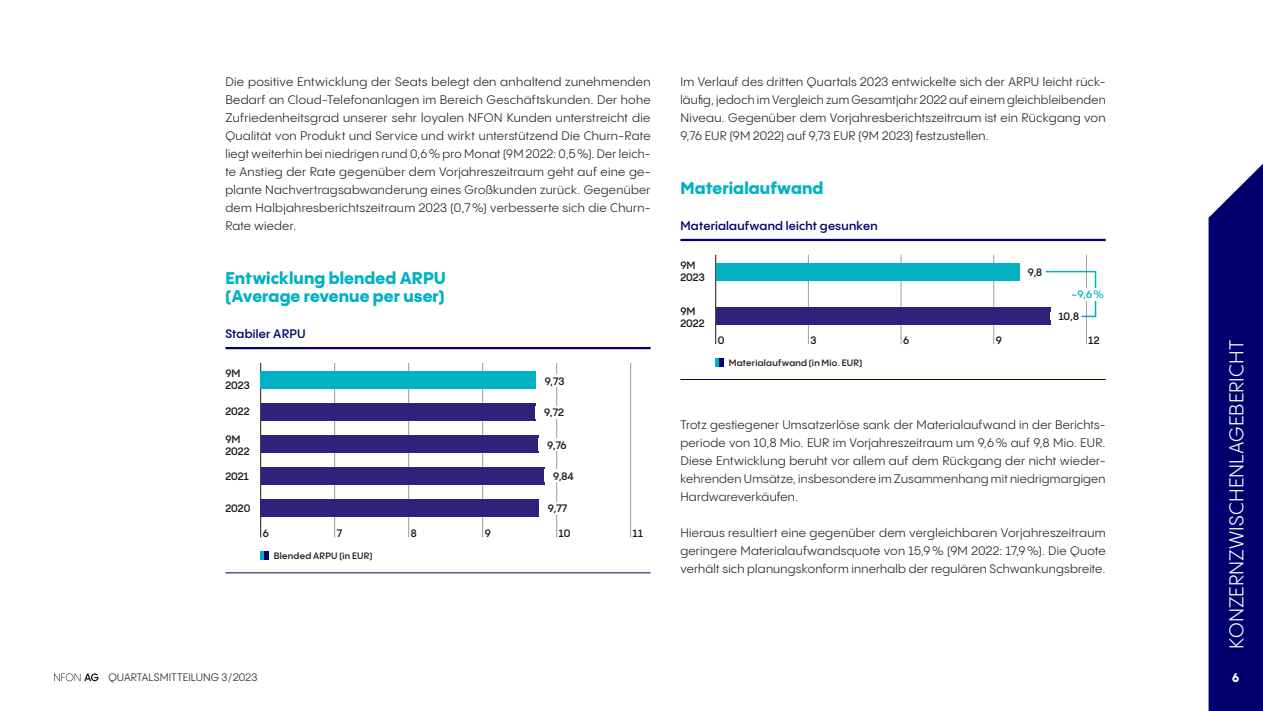
<style>
.page{position:relative;width:1263px;height:711px;background:#fff}
.page>*{position:absolute;margin:0;border:0;box-sizing:border-box;transform-origin:0 0}
.t1{font:19.5px "PP Pangram Sans";color:#fff}
.t2{font:800 16.5px/18px "PP Pangram Sans";letter-spacing:.005em;color:#00b1c2}
.t3{font:12px/18px "PP Pangram Sans";letter-spacing:.015em;color:#1a1a18;text-align:justify}
.t4{font:600 12px "PP Pangram Sans";letter-spacing:.02em;color:#00006e}
.t5{font:800 12px "PP Pangram Sans";color:#fff}
.t6{font:600 10.5px/12px "PP Pangram Sans";color:#1a1a18}
.t7{font:10.5px "PP Pangram Sans";letter-spacing:.005em;color:#1a1a18}
.t8{font:600 10.5px "PP Pangram Sans";color:#00b1c2}
.t9{font:600 9px "PP Pangram Sans";letter-spacing:.03em;color:#1a1a18}
</style>
<div class="page">
<div style="left:1208px;top:163px;width:55px;height:547px;background:#00006e"></div>
<hr style="left:225px;top:347px;width:426px;height:2px;background:#00006e">
<hr style="left:680px;top:239px;width:426px;height:2px;background:#00006e">
<hr style="left:260px;top:362px;width:1px;height:175px;background:#1a1a18">
<hr style="left:334px;top:362px;width:1px;height:175px;background:#9c9d9d">
<hr style="left:408px;top:362px;width:1px;height:175px;background:#9c9d9d">
<hr style="left:482px;top:362px;width:1px;height:175px;background:#9c9d9d">
<hr style="left:556px;top:362px;width:1px;height:175px;background:#9c9d9d">
<hr style="left:630px;top:362px;width:1px;height:175px;background:#9c9d9d">
<div style="left:260px;top:550px;width:5px;height:9px;background:#00b1c2"></div>
<svg style="left:265px;top:551px;width:4px;height:8px"></svg>
<hr style="left:225px;top:572px;width:426px;height:1px;background:#00006e">
<div style="left:261px;top:371px;width:275px;height:17px;background:#02b2c3"></div>
<div style="left:261px;top:403px;width:274px;height:17px;background:#2d2278"></div>
<div style="left:261px;top:435px;width:277px;height:17px;background:#2d2278"></div>
<div style="left:261px;top:467px;width:283px;height:17px;background:#2d2278"></div>
<div style="left:261px;top:499px;width:278px;height:17px;background:#2d2278"></div>
<div style="left:536px;top:374px;width:29px;height:13px;background:#fff"></div>
<div style="left:536px;top:405px;width:28px;height:13px;background:#fff"></div>
<div style="left:539px;top:438px;width:28px;height:13px;background:#fff"></div>
<div style="left:545px;top:469px;width:29px;height:13px;background:#fff"></div>
<div style="left:539px;top:501px;width:29px;height:13px;background:#fff"></div>
<hr style="left:715px;top:254px;width:1px;height:90px;background:#1a1a18">
<hr style="left:808px;top:254px;width:1px;height:90px;background:#9c9d9d">
<hr style="left:901px;top:254px;width:1px;height:90px;background:#9c9d9d">
<hr style="left:993px;top:254px;width:1px;height:90px;background:#9c9d9d">
<hr style="left:1086px;top:254px;width:1px;height:90px;background:#9c9d9d">
<hr style="left:680px;top:379px;width:426px;height:1px;background:#00006e">
<div style="left:716px;top:263px;width:303px;height:17px;background:#02b2c3"></div>
<div style="left:716px;top:307px;width:334px;height:17px;background:#2d2278"></div>
<div style="left:715px;top:358px;width:5px;height:9px;background:#00b1c2"></div>
<svg style="left:720px;top:358px;width:4px;height:9px"></svg>
<svg style="left:1045px;top:270px;width:52px;height:48px"></svg>
<div style="left:1071px;top:287px;width:35px;height:13px;background:#fff"></div>
<svg style="left:54px;top:673px;width:45px;height:7px"></svg>
<p class="t3" style="left:225px;top:73px;width:427px">Die positive Entwicklung der Seats belegt den anhaltend zunehmenden Bedarf an Cloud-Telefonanlagen im Bereich Geschäftskunden. Der hohe Zufriedenheitsgrad unserer sehr loyalen NFON Kunden unterstreicht die Qualität von Produkt und Service und wirkt unterstützend Die Churn-Rate liegt weiterhin bei niedrigen rund 0,6% pro Monat (9M 2022: 0,5%). Der leich&shy;te Anstieg der Rate gegenüber dem Vorjahreszeitraum geht auf eine ge&shy;plante Nachvertragsabwanderung eines Großkunden zurück. Gegenüber dem Halbjahresberichtszeitraum 2023 (0,7%) verbesserte sich die Churn-Rate wieder.</p>
<h2 class="t2" style="left:225px;top:269px;width:222px">Entwicklung blended ARPU (Average revenue per user)</h2>
<p class="t4" style="left:225px;top:326px;width:82px">Stabiler ARPU</p>
<p class="t6" style="left:225px;top:367px;width:26px">9M<br>2023</p>
<p class="t6" style="left:225px;top:405px;width:26px">2022</p>
<p class="t6" style="left:225px;top:432px;width:26px">9M<br>2022</p>
<p class="t6" style="left:225px;top:469px;width:25px">2021</p>
<p class="t6" style="left:225px;top:502px;width:26px">2020</p>
<p class="t6" style="left:545px;top:374px;width:21px">9,73</p>
<p class="t6" style="left:544px;top:406px;width:21px">9,72</p>
<p class="t6" style="left:547px;top:438px;width:21px">9,76</p>
<p class="t6" style="left:553px;top:469px;width:22px">9,84</p>
<p class="t6" style="left:548px;top:502px;width:21px">9,77</p>
<p class="t6" style="left:263px;top:527px;width:8px">6</p>
<p class="t6" style="left:337px;top:527px;width:7px">7</p>
<p class="t6" style="left:411px;top:527px;width:7px">8</p>
<p class="t6" style="left:485px;top:527px;width:8px">9</p>
<p class="t6" style="left:559px;top:527px;width:13px">10</p>
<p class="t6" style="left:633px;top:527px;width:12px">11</p>
<p class="t9" style="left:274px;top:549px;width:100px">Blended ARPU (in EUR)</p>
<p class="t3" style="left:680px;top:73px;width:427px">Im Verlauf des dritten Quartals 2023 entwickelte sich der ARPU leicht rück&shy;läufig, jedoch im Vergleich zum Gesamtjahr 2022 auf einem gleichbleibenden Niveau. Gegenüber dem Vorjahresberichtszeitraum ist ein Rückgang von 9,76 EUR (9M 2022) auf 9,73 EUR (9M 2023) festzustellen.</p>
<h2 class="t2" style="left:680px;top:179px;width:145px">Materialaufwand</h2>
<p class="t4" style="left:680px;top:218px;width:199px">Materialaufwand leicht gesunken</p>
<p class="t6" style="left:680px;top:259px;width:26px">9M<br>2023</p>
<p class="t6" style="left:680px;top:305px;width:26px">9M<br>2022</p>
<p class="t6" style="left:1028px;top:266px;width:16px">9,8</p>
<p class="t8" style="left:1071px;top:287px;width:34px">−9,6 %</p>
<p class="t6" style="left:1059px;top:310px;width:22px">10,8</p>
<p class="t6" style="left:718px;top:334px;width:8px">0</p>
<p class="t6" style="left:810px;top:334px;width:7px">3</p>
<p class="t6" style="left:903px;top:334px;width:8px">6</p>
<p class="t6" style="left:996px;top:334px;width:8px">9</p>
<p class="t6" style="left:1088px;top:334px;width:13px">12</p>
<p class="t9" style="left:729px;top:357px;width:135px">Materialaufwand (in Mio. EUR)</p>
<p class="t3" style="left:680px;top:415px;width:427px">Trotz gestiegener Umsatzerlöse sank der Materialaufwand in der Berichts&shy;periode von 10,8 Mio. EUR im Vorjahreszeitraum um 9,6% auf 9,8 Mio. EUR.<br>Diese Entwicklung beruht vor allem auf dem Rückgang der nicht wieder&shy;kehrenden Umsätze, insbesondere im Zusammenhang mit niedrigmargigen Hardwareverkäufen.</p>
<p class="t3" style="left:680px;top:523px;width:427px">Hieraus resultiert eine gegenüber dem vergleichbaren Vorjahreszeitraum geringere Materialaufwandsquote von 15,9% (9M 2022: 17,9%). Die Quote verhält sich planungskonform innerhalb der regulären Schwankungsbreite.</p>
<p class="t7" style="left:108px;top:670px;width:150px">QUARTALSMITTEILUNG 3/2023</p>
<h1 class="t1" style="left:1224px;top:648px;width:308px;rotate:-90deg">Konzernzwischenlagebericht</h1>
<p class="t5" style="left:1232px;top:669px;width:9px">6</p>
</div>
